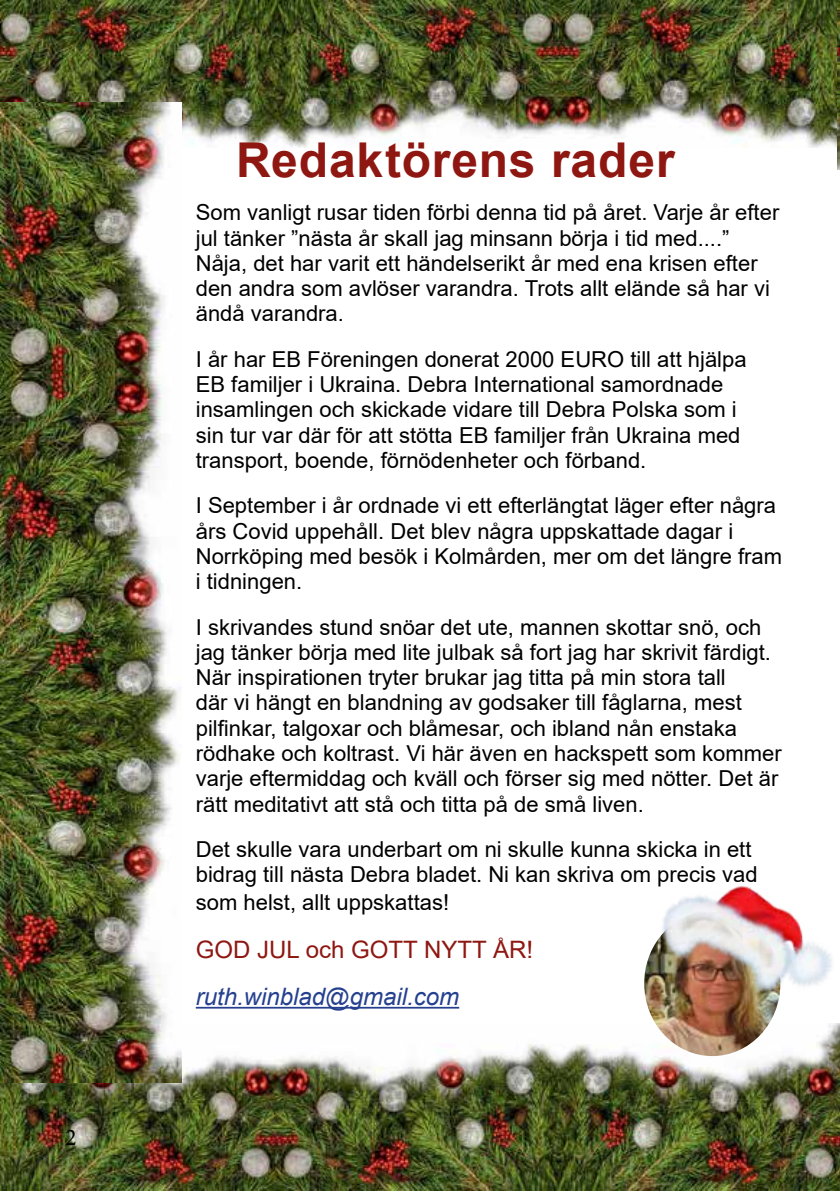
<style>
.page{position:relative;width:840px;height:1191px;background:#fff}
.page>*{position:absolute;margin:0;border:0;box-sizing:border-box;transform-origin:0 0}
.t1{font:700 48px "Arial";letter-spacing:.02em;color:#8e1711}
.t2{font:italic 24px "Arial";color:#25408f}
.t3{font:24px "Arial";color:#8e1711}
.t4{font:24px "Minion Pro";color:#000}
.t5{font:22px/25.2px "Arial";color:#000}
</style>
<div class="page">
<img style="left:0;top:1px;width:836px;height:146px">
<img style="left:0;top:1023px;width:839px;height:168px">
<hr style="left:196px;top:1006px;width:263px;height:2px;background:#25408f">
<img style="left:643px;top:957px;width:137px;height:99px">
<img style="left:649px;top:886px;width:183px;height:123px">
<img style="left:0;top:102px;width:181px;height:980px">
<img style="left:836px;top:1px;width:3px;height:168px">
<p class="t4" style="left:65px;top:1120px;width:13px">2</p>
<h1 class="t1" style="left:236px;top:126px;width:440px">Redaktörens rader</h1>
<p class="t5" style="left:196px;top:200px;width:584px">Som vanligt rusar tiden förbi denna tid på året. Varje år efter jul tänker ”nästa år skall jag minsann börja i tid med....” Nåja, det har varit ett händelserikt år med ena krisen efter den andra som avlöser varandra. Trots allt elände så har vi ändå varandra.</p>
<p class="t5" style="left:196px;top:346px;width:552px">I år har EB Föreningen donerat 2000 EURO till att hjälpa EB familjer i Ukraina. Debra International samordnade insamlingen och skickade vidare till Debra Polska som i sin tur var där för att stötta EB familjer från Ukraina med transport, boende, förnödenheter och förband.</p>
<p class="t5" style="left:196px;top:493px;width:587px">I September i år ordnade vi ett efterlängtat läger efter några års Covid uppehåll. Det blev några uppskattade dagar i Norrköping med besök i Kolmården, mer om det längre fram i tidningen.</p>
<p class="t5" style="left:196px;top:614px;width:587px">I skrivandes stund snöar det ute, mannen skottar snö, och jag tänker börja med lite julbak så fort jag har skrivit färdigt.<br>När inspirationen tryter brukar jag titta på min stora tall<br>där vi hängt en blandning av godsaker till fåglarna, mest pilfinkar, talgoxar och blåmesar, och ibland nån enstaka rödhake och koltrast. Vi här även en hackspett som kommer varje eftermiddag och kväll och förser sig med nötter. Det är rätt meditativt att stå och titta på de små liven.</p>
<p class="t5" style="left:196px;top:836px;width:563px">Det skulle vara underbart om ni skulle kunna skicka in ett bidrag till nästa Debra bladet. Ni kan skriva om precis vad</p>
<p class="t5" style="left:196px;top:889px;width:255px">som helst, allt uppskattas!</p>
<p class="t3" style="left:196px;top:932px;width:338px">GOD JUL och GOTT NYTT ÅR!</p>
<p class="t2" style="left:196px;top:981px;width:265px">ruth.winblad@gmail.com</p>
</div>
